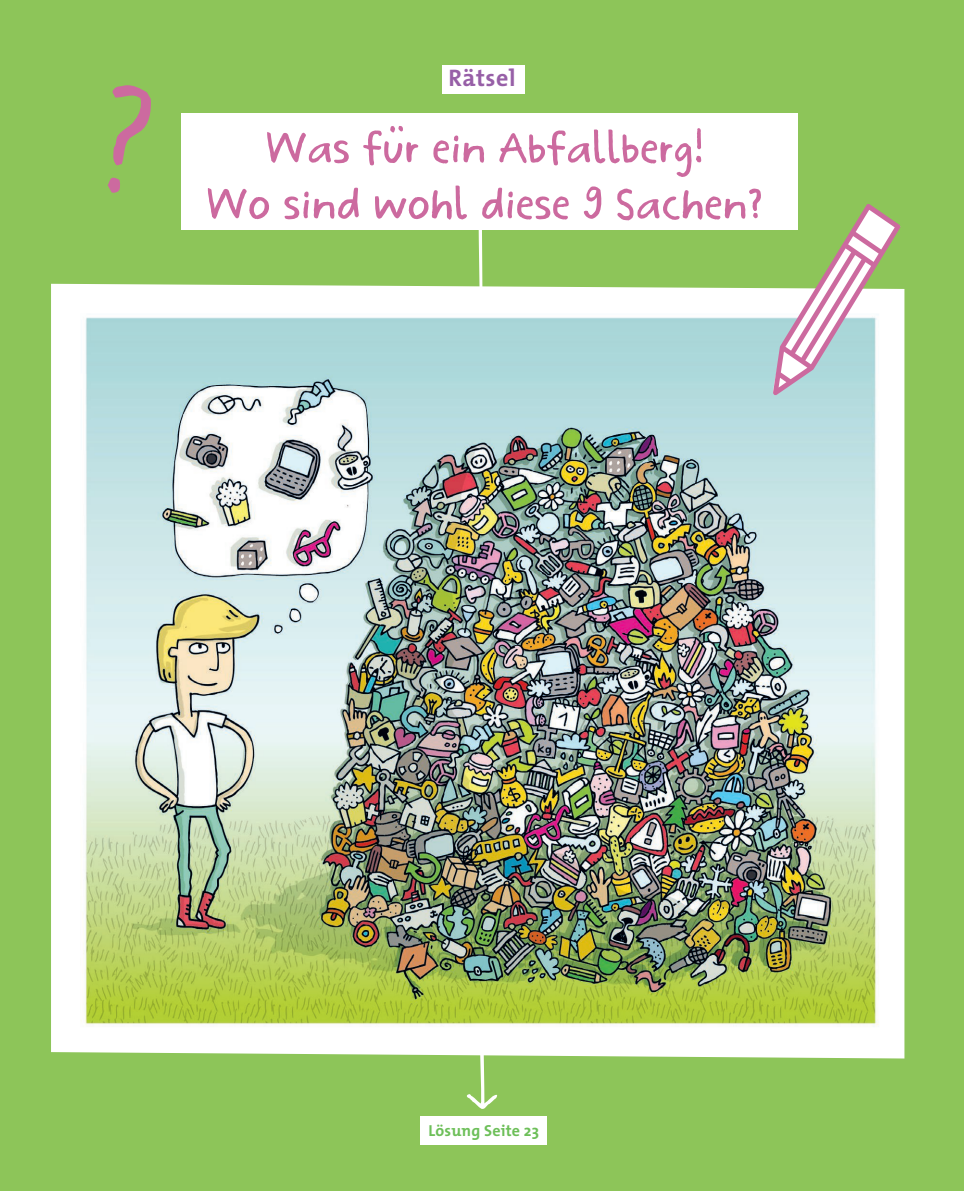
<style>
.page{position:relative;width:964px;height:1191px;background:#8dc559}
.page>*{position:absolute;margin:0;border:0;box-sizing:border-box;transform-origin:0 0}
.t1{font:700 51.4px/56px "Vera";letter-spacing:.005em;color:#cc6a9f;text-align:center}
.t2{font:700 24px "The Mix";letter-spacing:.02em;color:#975fa7}
.t3{font:700 16px "The Mix";letter-spacing:.01em;color:#6dbf59}
</style>
<div class="page">
<svg style="left:467px;top:229px;width:27px;height:55px"></svg>
<div style="left:51px;top:284px;width:853px;height:774px;background:#fff"></div>
<div style="left:442px;top:65px;width:82px;height:29px;background:#fff"></div>
<div style="left:420px;top:1115px;width:127px;height:29px;background:#fff"></div>
<svg style="left:467px;top:1027px;width:30px;height:82px"></svg>
<div style="left:181px;top:113px;width:616px;height:116px;background:#fff"></div>
<svg style="left:108px;top:85px;width:43px;height:108px"></svg>
<img style="left:81px;top:314px;width:799px;height:713px">
<svg style="left:773px;top:204px;width:127px;height:191px"></svg>
<p class="t2" style="left:448px;top:58px;width:69px">Rätsel</p>
<p class="t1" style="left:207px;top:123px;width:558px">Was für ein Abfallberg!<br>Wo sind wohl diese 9 Sachen?</p>
<p class="t3" style="left:428px;top:1117px;width:112px">Lösung Seite 23</p>
</div>
